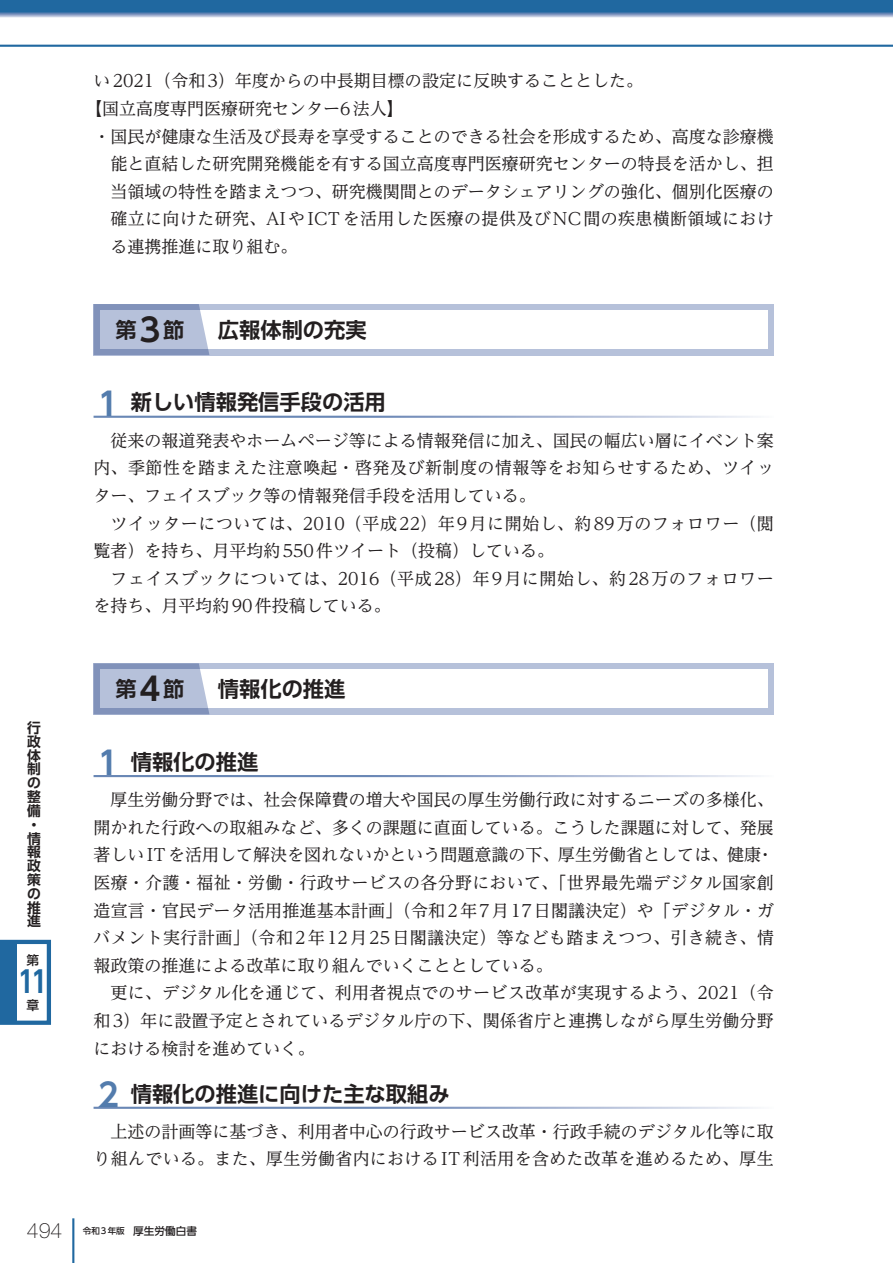
<style>
.page{position:relative;width:893px;height:1263px;background:#fff}
.page>*{position:absolute;margin:0;border:0;box-sizing:border-box;transform-origin:0 0}
.t1{font:700 29.7px "UD Shin Go Pr 6 N De";color:#2068a0}
.t2{font:700 21.3px "UD Shin Go Pr 6 N De";color:#231f20}
.t3{font:100 21.3px "Helvetica Neue LT Std";color:#231f20}
.t4{font:16.95px/27.6px "UD Reimin Pr 6 N";color:#231f20;text-align:justify}
.t5{font:16.95px/27.6px "UD Reimin Pr 6 N";letter-spacing:.035em;color:#231f20}
.t6{font:16.95px/27.6px "UD Reimin Pr 6 N";letter-spacing:.03em;color:#231f20}
.t7{font:16.95px "UD Reimin Pr 6 N";letter-spacing:.02em;color:#231f20}
.t8{font:700 13.8px/13.8px "UD Shin Go Pr 6 N De";color:#231f20}
.t9{font:500 12.75px "UD Shin Go Pr 6 N";color:#231f20}
.t10{font:500 8.55px "UD Shin Go Pr 6 N";letter-spacing:.06em;color:#231f20}
.s1{font-size:31.95px}
.s2{font-size:31.95px;color:#537cad}
.s3{font-size:10.65px}
</style>
<div class="page">
<div style="left:94px;top:304px;width:680px;height:51px;background:#b6c1da"></div>
<div style="left:100px;top:310px;width:667px;height:39px;background:#fff"></div>
<svg style="left:94px;top:304px;width:115px;height:51px;background:#aab6d2"></svg>
<div style="left:94px;top:663px;width:680px;height:51px;background:#b6c1da"></div>
<div style="left:100px;top:670px;width:667px;height:38px;background:#fff"></div>
<svg style="left:94px;top:663px;width:115px;height:51px;background:#aab6d2"></svg>
<hr style="left:72px;top:1218px;width:2px;height:45px;background:#2068a0">
<hr style="left:0;top:45px;width:893px;height:2px;background:#2068a0">
<svg style="left:0;top:0;width:893px;height:17px;background:#3c77aa"></svg>
<svg style="left:0;top:940px;width:51px;height:85px"></svg>
<p class="t4" style="left:94px;top:67px;width:551px">い2021（令和3）年度からの中長期目標の設定に反映することとした。</p>
<p class="t4" style="left:85px;top:94px;width:320px">【国立高度専門医療研究センター6法人】</p>
<p class="t4" style="left:94px;top:122px;width:682px">・国民が健康な生活及び長寿を享受することのできる社会を形成するため、高度な診療機</p>
<p class="t4" style="left:111px;top:149px;width:665px">能と直結した研究開発機能を有する国立高度専門医療研究センターの特長を活かし、担</p>
<p class="t4" style="left:111px;top:177px;width:665px">当領域の特性を踏まえつつ、研究機関間とのデータシェアリングの強化、個別化医療の</p>
<p class="t7" style="left:111px;top:205px;width:665px">確立に向けた研究、AIやICTを活用した医療の提供及びNC間の疾患横断領域におけ</p>
<p class="t4" style="left:111px;top:232px;width:189px">る連携推進に取り組む。</p>
<p class="t2" style="left:115px;top:312px;width:70px">第<span class="s1">3</span>節</p>
<p class="t2" style="left:218px;top:312px;width:150px">広報体制の充実</p>
<p class="t2" style="left:98px;top:385px;width:289px"><span class="s2">1</span> 新しい情報発信手段の活用</p>
<p class="t4" style="left:94px;top:426px;width:682px;text-indent:17px">従来の報道発表やホームページ等による情報発信に加え、国民の幅広い層にイベント案内、季節性を踏まえた注意喚起・啓発及び新制度の情報等をお知らせするため、ツイッター、フェイスブック等の情報発信手段を活用している。</p>
<p class="t5" style="left:94px;top:509px;width:682px;text-indent:17px">ツイッターについては、2010（平成22）年9月に開始し、約89万のフォロワー（閲覧者）を持ち、月平均約550件ツイート（投稿）している。</p>
<p class="t6" style="left:94px;top:564px;width:682px;text-indent:17px">フェイスブックについては、2016（平成28）年9月に開始し、約28万のフォロワーを持ち、月平均約90件投稿している。</p>
<p class="t8" style="left:27px;top:720px;width:15px">行政体制の整備・情報政策の推進</p>
<p class="t9" style="left:27px;top:950px;width:14px">第</p>
<h1 class="t1" style="left:19px;top:958px;width:30px">11</h1>
<p class="t9" style="left:27px;top:994px;width:14px">章</p>
<p class="t2" style="left:115px;top:671px;width:70px">第<span class="s1">4</span>節</p>
<p class="t2" style="left:218px;top:671px;width:129px">情報化の推進</p>
<p class="t2" style="left:98px;top:744px;width:162px"><span class="s2">1</span> 情報化の推進</p>
<p class="t4" style="left:94px;top:785px;width:682px;text-indent:17px">厚生労働分野では、社会保障費の増大や国民の厚生労働行政に対するニーズの多様化、開かれた行政への取組みなど、多くの課題に直面している。こうした課題に対して、発展著しいITを活用して解決を図れないかという問題意識の下、厚生労働省としては、健康・医療・介護・福祉・労働・行政サービスの各分野において、「世界最先端デジタル国家創造宣言・官民データ活用推進基本計画」（令和2年7月17日閣議決定）や「デジタル・ガバメント実行計画」（令和2年12月25日閣議決定）等なども踏まえつつ、引き続き、情報政策の推進による改革に取り組んでいくこととしている。</p>
<p class="t4" style="left:94px;top:979px;width:682px;text-indent:17px">更に、デジタル化を通じて、利用者視点でのサービス改革が実現するよう、2021（令和3）年に設置予定とされているデジタル庁の下、関係省庁と連携しながら厚生労働分野における検討を進めていく。</p>
<p class="t2" style="left:98px;top:1076px;width:353px"><span class="s2">2</span> 情報化の推進に向けた主な取組み</p>
<p class="t4" style="left:94px;top:1117px;width:682px;text-align:right">上述の計画等に基づき、利用者中心の行政サービス改革・行政手続のデジタル化等に取り組んでいる。また、厚生労働省内におけるIT利活用を含めた改革を進めるため、厚生</p>
<p class="t3" style="left:27px;top:1218px;width:37px">494</p>
<p class="t10" style="left:83px;top:1224px;width:116px">令和3年版　<span class="s3">厚生労働白書</span></p>
</div>
